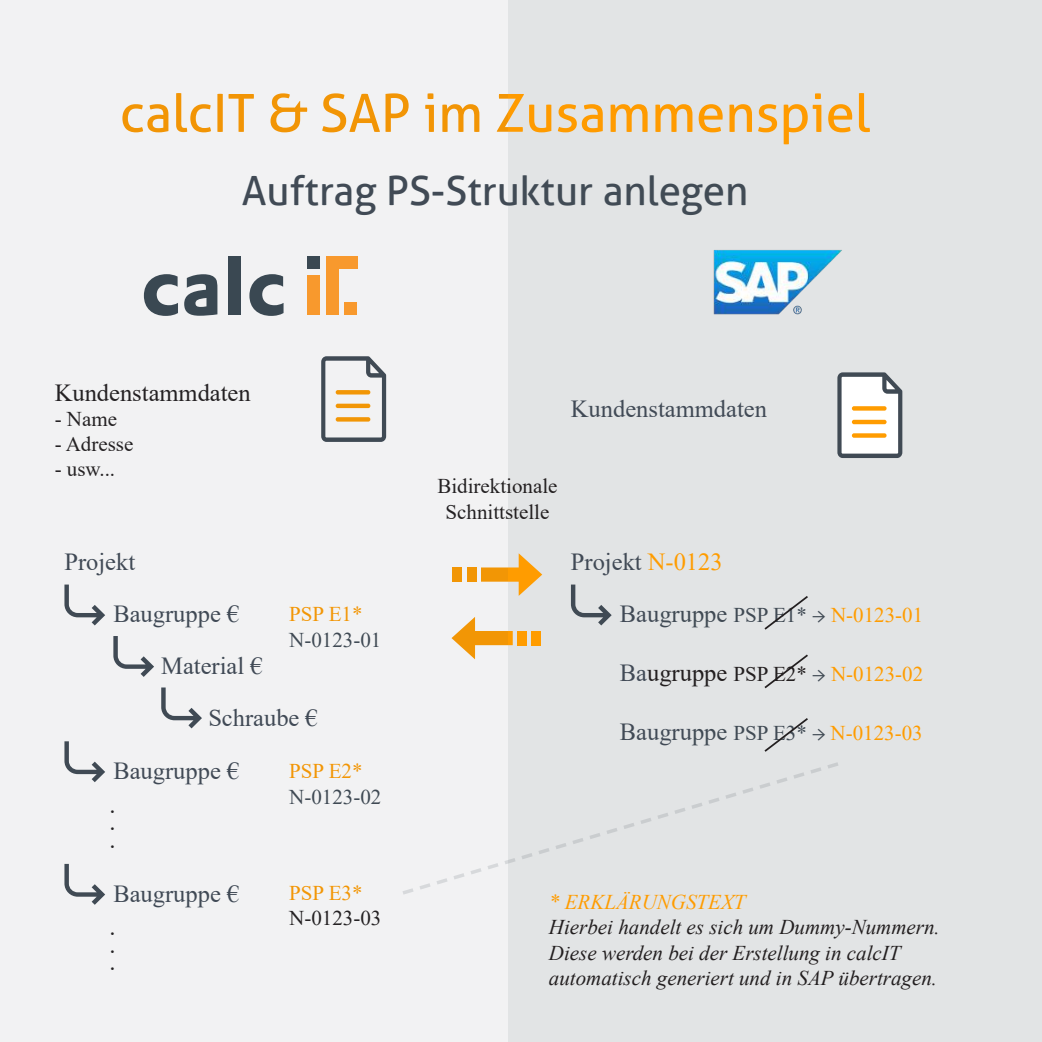
<style>
.page{position:relative;width:1042px;height:1042px;background:#fff}
.page>*{position:absolute;margin:0;border:0;box-sizing:border-box;transform-origin:0 0}
.t1{font:52.5px "Aller";color:#ff9b00}
.t2{font:40.25px "Aller";color:#414b55}
.t3{font:24.5px "Times New Roman";color:#414a56}
.t4{font:24.5px/17.5px "Times New Roman";color:#231f20;text-align:justify}
.t5{font:italic 21px/25.2px "Times New Roman";color:#231f20}
.t6{font:21px "Times New Roman";color:#ff9c00}
.t7{font:21px/25.2px "Times New Roman";color:#231f20;text-align:center}
.t8{font:21px "Times New Roman";color:#404a54}
.t9{font:italic 21px "Times New Roman";color:#ff9c00}
.s1{color:#ff9c00}
.s2{font-size:24.5px;color:#414a56}
.s3{font-size:24.5px;color:#404a54}
.s4{color:#404a54}
.s5{font-family:"Minion Pro";color:#404a54}
.s6{font-size:24.5px;color:#231f20}
.s7{color:#231f20}
</style>
<div class="page">
<div style="left:508px;top:0;width:534px;height:1042px;background:#e2e4e5"></div>
<svg style="left:837px;top:372px;width:65px;height:86px;background:#d3cdc3"></svg>
<svg style="left:508px;top:553px;width:34px;height:43px"></svg>
<svg style="left:508px;top:631px;width:5px;height:15px"></svg>
<div style="left:531px;top:631px;width:10px;height:14px;background:#ff9c00"></div>
<div style="left:517px;top:631px;width:10px;height:14px;background:#ff9c00"></div>
<svg style="left:508px;top:762px;width:330px;height:102px"></svg>
<svg style="left:571px;top:584px;width:41px;height:41px"></svg>
<svg style="left:764px;top:596px;width:44px;height:34px"></svg>
<svg style="left:764px;top:718px;width:44px;height:34px"></svg>
<svg style="left:764px;top:654px;width:44px;height:35px"></svg>
<div style="left:0;top:0;width:508px;height:1042px;background:#f2f2f3"></div>
<div style="left:307px;top:256px;width:13px;height:13px;background:#3a4852"></div>
<div style="left:307px;top:276px;width:13px;height:39px;background:#f8992d"></div>
<div style="left:326px;top:256px;width:12px;height:59px;background:#f8992d"></div>
<div style="left:326px;top:256px;width:31px;height:13px;background:#f8992d"></div>
<div style="left:344px;top:302px;width:13px;height:13px;background:#f8992d"></div>
<svg style="left:144px;top:274px;width:34px;height:42px"></svg>
<svg style="left:184px;top:274px;width:33px;height:42px"></svg>
<svg style="left:249px;top:274px;width:34px;height:42px"></svg>
<div style="left:228px;top:256px;width:13px;height:59px;background:#3a4852"></div>
<img style="left:713px;top:250px;width:129px;height:65px">
<h1 class="t1" style="left:120px;top:81px;width:752px">calcIT &amp; SAP im Zusammenspiel</h1>
<h2 class="t2" style="left:242px;top:166px;width:508px">Auftrag PS-Struktur anlegen</h2>
<p class="t4" style="left:55px;top:383px;width:197px">Kundenstammdaten</p>
<p class="t7" style="left:55px;top:406px;width:64px">- Name</p>
<p class="t7" style="left:55px;top:431px;width:80px">- Adresse</p>
<p class="t7" style="left:55px;top:456px;width:62px">- usw...</p>
<p class="t3" style="left:64px;top:545px;width:72px">Projekt</p>
<p class="t3" style="left:113px;top:597px;width:127px">Baugruppe €</p>
<p class="t3" style="left:161px;top:649px;width:103px">Material €</p>
<p class="t3" style="left:208px;top:700px;width:111px">Schraube €</p>
<p class="t3" style="left:113px;top:753px;width:127px">Baugruppe €</p>
<p class="t6" style="left:289px;top:599px;width:75px">PSP E1*</p>
<p class="t8" style="left:289px;top:625px;width:94px">N-0123-01</p>
<p class="t6" style="left:289px;top:756px;width:75px">PSP E2*</p>
<p class="t8" style="left:289px;top:782px;width:94px">N-0123-02</p>
<p class="t4" style="left:110px;top:795px;width:8px">. . .</p>
<p class="t3" style="left:113px;top:876px;width:127px">Baugruppe €</p>
<p class="t4" style="left:110px;top:917px;width:8px">. . .</p>
<p class="t6" style="left:289px;top:878px;width:75px">PSP E3*</p>
<p class="t7" style="left:289px;top:905px;width:94px">N-0123-03</p>
<p class="t3" style="left:571px;top:391px;width:197px">Kundenstammdaten</p>
<p class="t7" style="left:437px;top:473px;width:122px">Bidirektionale<br>Schnittstelle</p>
<p class="t3" style="left:571px;top:545px;width:153px">Projekt <span class="s1">N-0123</span></p>
<p class="t6" style="left:620px;top:600px;width:305px"><span class="s2">Bau</span><span class="s3">gruppe</span> <span class="s4">PSP E1*</span> <span class="s5">→</span> N-0123-01</p>
<p class="t6" style="left:620px;top:659px;width:305px"><span class="s2">Ba</span><span class="s6">ugruppe</span> <span class="s7">PSP E2*</span> <span class="s5">→</span> N-0123-02</p>
<p class="t6" style="left:620px;top:718px;width:304px"><span class="s2">Baugru</span><span class="s3">ppe</span> <span class="s4">PSP E3*</span> <span class="s5">→</span> N-0123-03</p>
<p class="t9" style="left:549px;top:887px;width:198px">* ERKLÄRUNGSTEXT</p>
<p class="t5" style="left:549px;top:914px;width:392px">Hierbei handelt es sich um Dummy-Nummern.<br>Diese werden bei der Erstellung in calcIT automatisch generiert und in SAP übertragen.</p>
</div>
